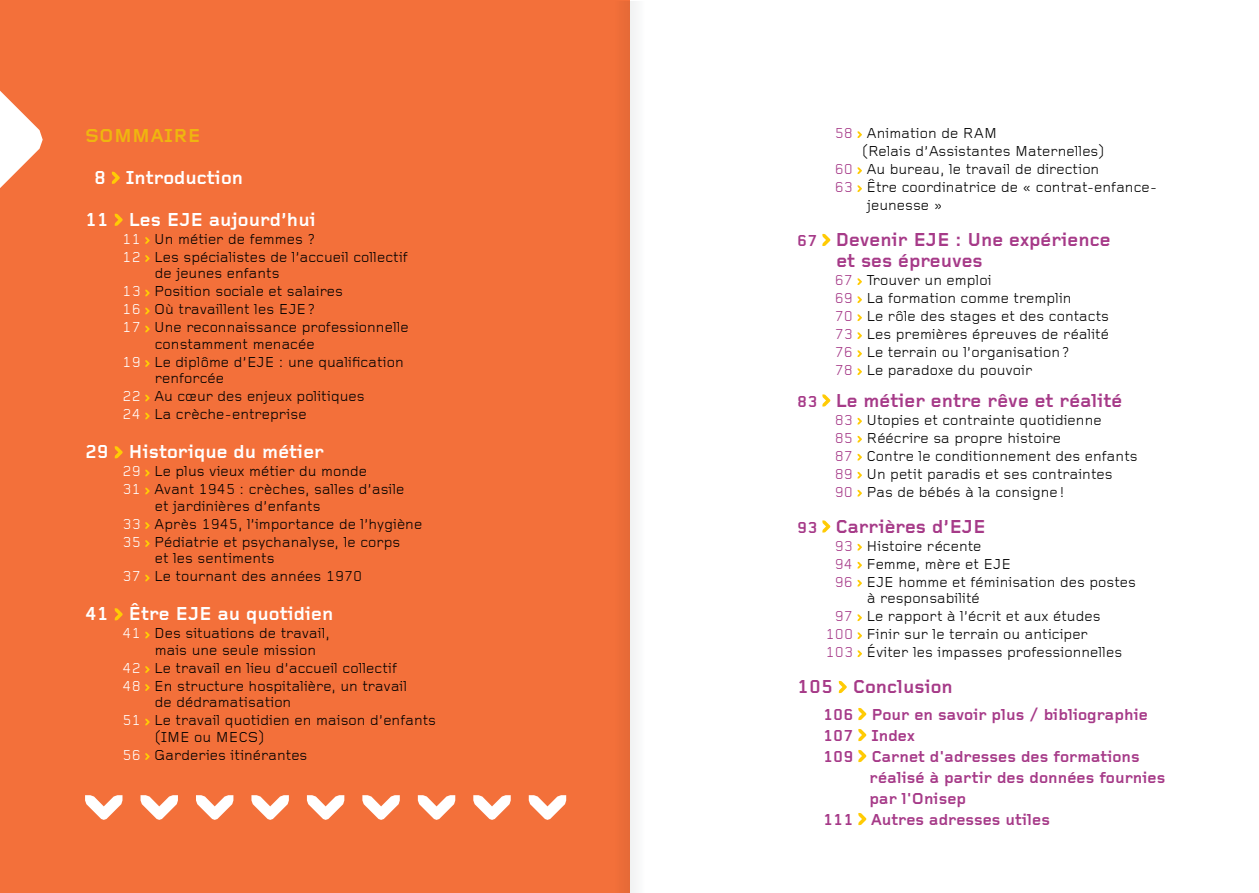
<style>
.page{position:relative;width:1259px;height:893px;background:#fff}
.page>*{position:absolute;margin:0;border:0;box-sizing:border-box;transform-origin:0 0}
.t1{font:700 19.5px/21px "Foundry Gridnik";color:#a63a88}
.t2{font:700 19.5px/42px "Foundry Gridnik";color:#fff}
.t3{font:700 19.5px "Foundry Gridnik";color:#efb60f}
.t4{font:700 16.5px "Foundry Gridnik";color:#a63a88}
.t5{font:15px/18px "Foundry Gridnik";color:#000}
.s1{color:#fff}
.s2{color:#a63a88}
.s3{font-size:16.5px}
</style>
<div class="page">
<svg style="left:857px;top:131px;width:5px;height:7px"></svg>
<svg style="left:857px;top:167px;width:5px;height:7px"></svg>
<svg style="left:857px;top:185px;width:5px;height:7px"></svg>
<svg style="left:822px;top:234px;width:8px;height:12px"></svg>
<svg style="left:857px;top:278px;width:5px;height:7px"></svg>
<svg style="left:857px;top:296px;width:5px;height:7px"></svg>
<svg style="left:857px;top:314px;width:5px;height:7px"></svg>
<svg style="left:857px;top:332px;width:5px;height:7px"></svg>
<svg style="left:857px;top:350px;width:5px;height:7px"></svg>
<svg style="left:857px;top:368px;width:5px;height:7px"></svg>
<svg style="left:822px;top:394px;width:8px;height:13px"></svg>
<svg style="left:857px;top:418px;width:5px;height:7px"></svg>
<svg style="left:857px;top:436px;width:5px;height:7px"></svg>
<svg style="left:857px;top:454px;width:5px;height:7px"></svg>
<svg style="left:857px;top:472px;width:5px;height:7px"></svg>
<svg style="left:857px;top:490px;width:5px;height:7px"></svg>
<svg style="left:822px;top:520px;width:8px;height:13px"></svg>
<svg style="left:857px;top:544px;width:5px;height:6px"></svg>
<svg style="left:857px;top:562px;width:5px;height:6px"></svg>
<svg style="left:857px;top:580px;width:5px;height:6px"></svg>
<svg style="left:857px;top:614px;width:5px;height:7px"></svg>
<svg style="left:857px;top:632px;width:5px;height:7px"></svg>
<svg style="left:857px;top:650px;width:5px;height:7px"></svg>
<svg style="left:839px;top:681px;width:8px;height:12px"></svg>
<svg style="left:858px;top:708px;width:8px;height:12px"></svg>
<svg style="left:858px;top:729px;width:8px;height:12px"></svg>
<svg style="left:858px;top:750px;width:8px;height:12px"></svg>
<svg style="left:858px;top:813px;width:8px;height:12px"></svg>
<div style="left:0;top:0;width:629px;height:893px;background:#f3703a"></div>
<svg style="left:112px;top:172px;width:8px;height:12px"></svg>
<svg style="left:115px;top:214px;width:8px;height:12px"></svg>
<svg style="left:145px;top:237px;width:5px;height:7px"></svg>
<svg style="left:145px;top:255px;width:5px;height:7px"></svg>
<svg style="left:145px;top:290px;width:5px;height:6px"></svg>
<svg style="left:145px;top:308px;width:5px;height:6px"></svg>
<svg style="left:145px;top:326px;width:5px;height:6px"></svg>
<svg style="left:145px;top:360px;width:5px;height:7px"></svg>
<svg style="left:145px;top:395px;width:5px;height:6px"></svg>
<svg style="left:145px;top:413px;width:5px;height:6px"></svg>
<svg style="left:115px;top:446px;width:8px;height:12px"></svg>
<svg style="left:145px;top:470px;width:5px;height:6px"></svg>
<svg style="left:145px;top:488px;width:5px;height:6px"></svg>
<svg style="left:145px;top:522px;width:5px;height:7px"></svg>
<svg style="left:145px;top:540px;width:5px;height:7px"></svg>
<svg style="left:145px;top:575px;width:5px;height:6px"></svg>
<svg style="left:115px;top:608px;width:8px;height:12px"></svg>
<svg style="left:145px;top:632px;width:5px;height:6px"></svg>
<svg style="left:145px;top:666px;width:5px;height:7px"></svg>
<svg style="left:145px;top:684px;width:5px;height:7px"></svg>
<svg style="left:145px;top:719px;width:5px;height:6px"></svg>
<svg style="left:145px;top:753px;width:5px;height:7px"></svg>
<svg style="left:0;top:91px;width:43px;height:97px"></svg>
<svg style="left:85px;top:795px;width:37px;height:25px"></svg>
<svg style="left:140px;top:795px;width:38px;height:25px"></svg>
<svg style="left:196px;top:795px;width:37px;height:25px"></svg>
<svg style="left:251px;top:795px;width:38px;height:25px"></svg>
<svg style="left:307px;top:795px;width:37px;height:25px"></svg>
<svg style="left:362px;top:795px;width:38px;height:25px"></svg>
<svg style="left:418px;top:795px;width:37px;height:25px"></svg>
<svg style="left:473px;top:795px;width:38px;height:25px"></svg>
<svg style="left:529px;top:795px;width:37px;height:25px"></svg>
<svg style="left:625px;top:1px;width:10px;height:892px"></svg>
<h1 class="t3" style="left:85px;top:125px;width:113px">so mmaire</h1>
<h1 class="t2" style="left:85px;top:157px;width:232px;text-indent:9px">8 Introduction<br>11 Les EJE aujourd’hui</h1>
<p class="t5" style="left:123px;top:231px;width:287px"><span class="s1">11</span> Un métier de femmes ?<br><span class="s1">12</span> Les spécialistes de l’accueil collectif</p>
<p class="t5" style="left:123px;top:265px;width:288px;text-indent:32px">de jeunes enfants<br><span class="s1">13</span> Position sociale et salaires<br><span class="s1">16</span> Où travaillent les EJE?<br><span class="s1">17</span> Une reconnaissance professionnelle</p>
<p class="t5" style="left:123px;top:336px;width:283px;text-indent:32px">constamment menacée<br><span class="s1">19</span> Le diplôme d’EJE : une qualification</p>
<p class="t5" style="left:123px;top:370px;width:243px;text-indent:32px">renforcée<br><span class="s1">22</span> Au cœur des enjeux politiques<br><span class="s1">24</span> La crèche-entreprise</p>
<h1 class="t2" style="left:85px;top:432px;width:241px">29 Historique du métier</h1>
<p class="t5" style="left:123px;top:463px;width:283px"><span class="s1">29</span> Le plus vieux métier du monde<br><span class="s1">31</span> Avant 1945 : crèches, salles d’asile</p>
<p class="t5" style="left:123px;top:498px;width:301px;text-indent:32px">et jardinières d’enfants<br><span class="s1">33</span> Après 1945, l’importance de l’hygiène<br><span class="s1">35</span> Pédiatrie et psychanalyse, le corps</p>
<p class="t5" style="left:123px;top:550px;width:241px;text-indent:32px">et les sentiments<br><span class="s1">37</span> Le tournant des années 1970</p>
<h1 class="t2" style="left:85px;top:594px;width:250px">41 Être EJE au quotidien</h1>
<p class="t5" style="left:155px;top:626px;width:177px;line-height:16.5px;text-indent:-32px"><span class="s1">41</span> Des situations de travail, mais une seule mission</p>
<p class="t5" style="left:123px;top:660px;width:286px"><span class="s1">42</span> Le travail en lieu d’accueil collectif<br><span class="s1">48</span> En structure hospitalière, un travail</p>
<p class="t5" style="left:123px;top:694px;width:315px;text-indent:32px">de dédramatisation<br><span class="s1">51</span> Le travail quotidien en maison d’enfants</p>
<p class="t5" style="left:123px;top:729px;width:186px;text-indent:32px">(IME ou MECS)<br><span class="s1">56</span> Garderies itinérantes</p>
<p class="t5" style="left:835px;top:125px;width:164px"><span class="s2">58</span> Animation de RAM</p>
<p class="t5" style="left:862px;top:143px;width:244px">(Relais d’Assistantes Maternelles)</p>
<p class="t5" style="left:835px;top:161px;width:266px"><span class="s2">60</span> Au bureau, le travail de direction</p>
<p class="t5" style="left:835px;top:179px;width:324px"><span class="s2">63</span> Être coordinatrice de « contrat-enfance-</p>
<p class="t5" style="left:867px;top:197px;width:77px">jeunesse »</p>
<h1 class="t1" style="left:836px;top:230px;width:276px;text-indent:-39px"><span class="s3">67</span> Devenir EJE : Une expérience et ses épreuves</h1>
<p class="t5" style="left:835px;top:272px;width:276px"><span class="s2">67</span> Trouver un emploi<br><span class="s2">69</span> La formation comme tremplin<br><span class="s2">70</span> Le rôle des stages et des contacts<br><span class="s2">73</span> Les premières épreuves de réalité<br><span class="s2">76</span> Le terrain ou l’organisation?<br><span class="s2">78</span> Le paradoxe du pouvoir</p>
<h1 class="t1" style="left:797px;top:391px;width:326px"><span class="s3">83</span> Le métier entre rêve et réalité</h1>
<p class="t5" style="left:835px;top:411px;width:304px"><span class="s2">83</span> Utopies et contrainte quotidienne<br><span class="s2">85</span> Réécrire sa propre histoire<br><span class="s2">87</span> Contre le conditionnement des enfants <span class="s2">89</span> Un petit paradis et ses contraintes<br><span class="s2">90</span> Pas de bébés à la consigne!</p>
<h1 class="t1" style="left:797px;top:517px;width:190px"><span class="s3">93</span> Carrières d’EJE</h1>
<p class="t5" style="left:835px;top:537px;width:303px"><span class="s2">93</span> Histoire récente<br><span class="s2">94</span> Femme, mère et EJE<br><span class="s2">96</span> EJE homme et féminisation des postes</p>
<p class="t5" style="left:867px;top:590px;width:114px">à responsabilité</p>
<p class="t5" style="left:835px;top:608px;width:267px"><span class="s2">97</span> Le rapport à l’écrit et aux études</p>
<p class="t5" style="left:826px;top:626px;width:264px"><span class="s2">100</span> Finir sur le terrain ou anticiper</p>
<p class="t5" style="left:826px;top:644px;width:298px"><span class="s2">103</span> Éviter les impasses professionnelles</p>
<h1 class="t1" style="left:797px;top:677px;width:157px">105 Conclusion</h1>
<p class="t4" style="left:823px;top:705px;width:326px">106 Pour en savoir plus / bibliographie</p>
<p class="t4" style="left:823px;top:726px;width:93px">107 Index</p>
<p class="t4" style="left:823px;top:747px;width:318px">109 Carnet d'adresses des formations</p>
<p class="t4" style="left:869px;top:768px;width:297px">réalisé à partir des données fournies</p>
<p class="t4" style="left:869px;top:789px;width:98px">par l'Onisep</p>
<p class="t4" style="left:823px;top:810px;width:228px">111 Autres adresses utiles</p>
</div>
